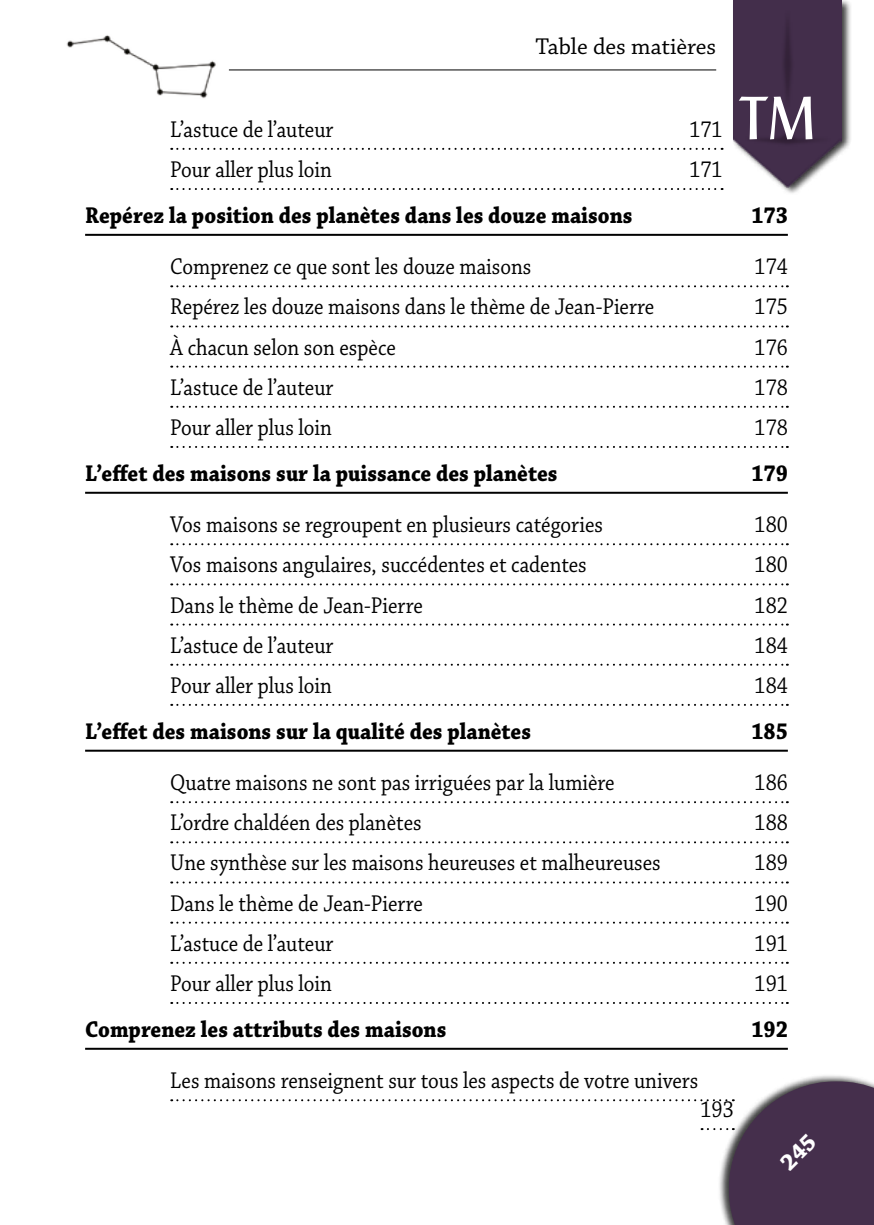
<style>
.page{position:relative;width:874px;height:1225px;background:#fff}
.page>*{position:absolute;margin:0;border:0;box-sizing:border-box;transform-origin:0 0}
.t1{font:60px "Lydian BT";color:#fff}
.t2{font:24px "Chaparral Pro";color:#000;scale:.88 1}
.t3{font:700 24px "Chaparral Pro";color:#000;scale:.9 1}
.t4{font:24px "Chaparral Pro";color:#000}
</style>
<div class="page">
<div style="left:717px;top:1073px;width:156px;height:152px;background:#000;opacity:.75"></div>
<div style="left:731px;top:0;width:120px;height:195px;background:#000;opacity:.75"></div>
<img style="left:732px;top:0;width:109px;height:187px">
<img style="left:66px;top:35px;width:163px;height:64px">
<hr style="left:229px;top:69px;width:486px;height:1px;background:#000">
<svg style="left:171px;top:148px;width:551px;height:2px"></svg>
<svg style="left:171px;top:188px;width:551px;height:2px"></svg>
<hr style="left:85px;top:234px;width:702px;height:2px;background:#000">
<svg style="left:171px;top:285px;width:616px;height:2px"></svg>
<svg style="left:171px;top:325px;width:616px;height:2px"></svg>
<svg style="left:171px;top:366px;width:616px;height:2px"></svg>
<svg style="left:171px;top:406px;width:616px;height:2px"></svg>
<svg style="left:171px;top:446px;width:616px;height:2px"></svg>
<hr style="left:85px;top:492px;width:702px;height:2px;background:#000">
<svg style="left:171px;top:543px;width:616px;height:2px"></svg>
<svg style="left:171px;top:583px;width:616px;height:2px"></svg>
<svg style="left:171px;top:623px;width:616px;height:2px"></svg>
<svg style="left:171px;top:663px;width:616px;height:2px"></svg>
<svg style="left:171px;top:704px;width:616px;height:2px"></svg>
<hr style="left:85px;top:749px;width:702px;height:2px;background:#000">
<svg style="left:171px;top:801px;width:616px;height:2px"></svg>
<svg style="left:171px;top:841px;width:616px;height:2px"></svg>
<svg style="left:171px;top:881px;width:616px;height:2px"></svg>
<svg style="left:171px;top:921px;width:616px;height:2px"></svg>
<svg style="left:171px;top:961px;width:616px;height:2px"></svg>
<svg style="left:171px;top:1002px;width:616px;height:2px"></svg>
<hr style="left:85px;top:1047px;width:702px;height:2px;background:#000">
<svg style="left:171px;top:1081px;width:702px;height:144px"></svg>
<p class="t4" style="left:535px;top:33px;width:182px">Table des matières</p>
<h1 class="t1" style="left:738px;top:81px;width:79px">TM</h1>
<p class="t2" style="left:170px;top:116px;width:187px">L’astuce de l’auteur</p>
<p class="t2" style="left:689px;top:116px;width:39px">171</p>
<p class="t2" style="left:170px;top:156px;width:185px">Pour aller plus loin</p>
<p class="t2" style="left:689px;top:156px;width:39px">171</p>
<p class="t3" style="left:85px;top:201px;width:609px">Repérez la position des planètes dans les douze maisons</p>
<p class="t3" style="left:751px;top:201px;width:42px">173</p>
<p class="t2" style="left:170px;top:253px;width:411px">Comprenez ce que sont les douze maisons</p>
<p class="t2" style="left:754px;top:253px;width:39px">174</p>
<p class="t2" style="left:170px;top:293px;width:551px">Repérez les douze maisons dans le thème de Jean-Pierre</p>
<p class="t2" style="left:754px;top:293px;width:39px">175</p>
<p class="t2" style="left:170px;top:334px;width:258px">À chacun selon son espèce</p>
<p class="t2" style="left:754px;top:334px;width:39px">176</p>
<p class="t2" style="left:170px;top:374px;width:187px">L’astuce de l’auteur</p>
<p class="t2" style="left:754px;top:374px;width:39px">178</p>
<p class="t2" style="left:170px;top:414px;width:185px">Pour aller plus loin</p>
<p class="t2" style="left:754px;top:414px;width:39px">178</p>
<p class="t3" style="left:85px;top:459px;width:526px">L’effet des maisons sur la puissance des planètes</p>
<p class="t3" style="left:751px;top:459px;width:42px">179</p>
<p class="t2" style="left:170px;top:511px;width:493px">Vos maisons se regroupent en plusieurs catégories</p>
<p class="t2" style="left:754px;top:511px;width:39px">180</p>
<p class="t2" style="left:170px;top:551px;width:474px">Vos maisons angulaires, succédentes et cadentes</p>
<p class="t2" style="left:754px;top:551px;width:39px">180</p>
<p class="t2" style="left:170px;top:591px;width:288px">Dans le thème de Jean-Pierre</p>
<p class="t2" style="left:754px;top:591px;width:39px">182</p>
<p class="t2" style="left:170px;top:632px;width:187px">L’astuce de l’auteur</p>
<p class="t2" style="left:754px;top:632px;width:39px">184</p>
<p class="t2" style="left:170px;top:672px;width:185px">Pour aller plus loin</p>
<p class="t2" style="left:754px;top:672px;width:39px">184</p>
<p class="t3" style="left:85px;top:717px;width:496px">L’effet des maisons sur la qualité des planètes</p>
<p class="t3" style="left:751px;top:717px;width:42px">185</p>
<p class="t2" style="left:170px;top:769px;width:506px">Quatre maisons ne sont pas irriguées par la lumière</p>
<p class="t2" style="left:754px;top:769px;width:39px">186</p>
<p class="t2" style="left:170px;top:809px;width:287px">L’ordre chaldéen des planètes</p>
<p class="t2" style="left:754px;top:809px;width:39px">188</p>
<p class="t2" style="left:170px;top:849px;width:558px">Une synthèse sur les maisons heureuses et malheureuses</p>
<p class="t2" style="left:754px;top:849px;width:39px">189</p>
<p class="t2" style="left:170px;top:889px;width:288px">Dans le thème de Jean-Pierre</p>
<p class="t2" style="left:754px;top:889px;width:39px">190</p>
<p class="t2" style="left:170px;top:930px;width:187px">L’astuce de l’auteur</p>
<p class="t2" style="left:754px;top:930px;width:39px">191</p>
<p class="t2" style="left:170px;top:970px;width:185px">Pour aller plus loin</p>
<p class="t2" style="left:754px;top:970px;width:39px">191</p>
<p class="t3" style="left:85px;top:1015px;width:402px">Comprenez les attributs des maisons</p>
<p class="t3" style="left:751px;top:1015px;width:42px">192</p>
<p class="t2" style="left:170px;top:1067px;width:601px">Les maisons renseignent sur tous les aspects de votre univers</p>
<p class="t2" style="left:700px;top:1096px;width:39px">193</p>
</div>
